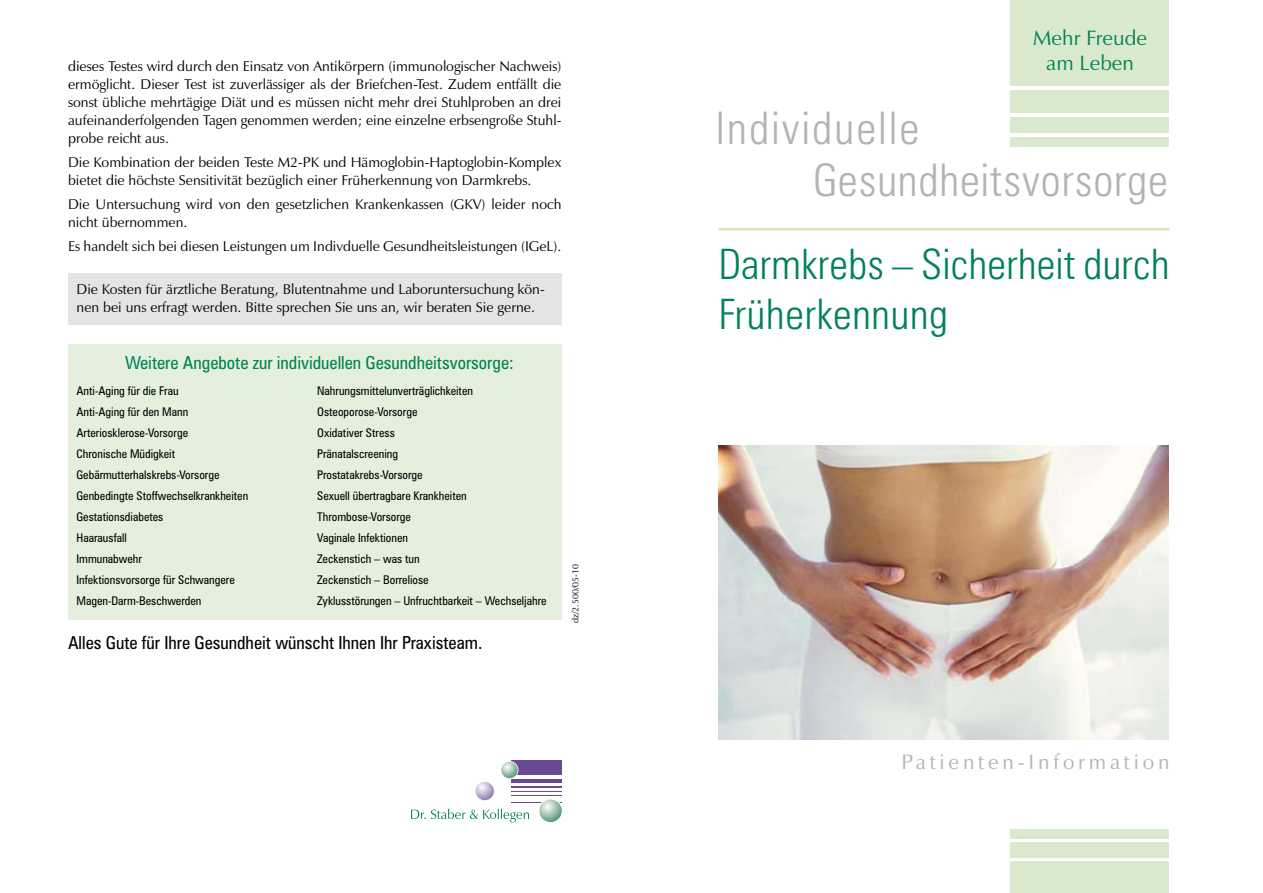
<style>
.page{position:relative;width:1263px;height:893px;background:#fff}
.page>*{position:absolute;margin:0;border:0;box-sizing:border-box;transform-origin:0 0}
.t1{font:300 condensed 45px/51.9px "Zurich BT";letter-spacing:.02em;color:#b1b3b4}
.t2{font:300 condensed 42px/50.4px "Zurich BT";letter-spacing:.01em;color:#008255}
.t3{font:21px "Zapf Humanist 601 BT";letter-spacing:.18em;color:#b1b3b4}
.t4{font:21px/25.2px "Zapf Humanist 601 BT";color:#008255;text-align:center}
.t5{font:condensed 18px "Zurich BT";color:#000}
.t6{font:condensed 18px "Zurich BT";color:#008255}
.t7{font:14.25px/18px "Zapf Humanist 601 BT";color:#000}
.t8{font:condensed 12px/21px "Zurich BT";color:#000}
.t9{font:9px "Zapf Humanist 601 BT";color:#000}
</style>
<div class="page">
<div style="left:1010px;top:0;width:159px;height:147px;background:#d8e9cd"></div>
<hr style="left:1010px;top:114px;width:159px;height:3px;background:#fff">
<hr style="left:1010px;top:86px;width:159px;height:3px;background:#fff">
<hr style="left:1010px;top:133px;width:159px;height:3px;background:#fff">
<div style="left:1010px;top:830px;width:159px;height:63px;background:#d8e9cd"></div>
<hr style="left:1010px;top:858px;width:159px;height:3px;background:#fff">
<hr style="left:1010px;top:839px;width:159px;height:3px;background:#fff">
<img style="left:719px;top:446px;width:449px;height:294px">
<div style="left:68px;top:344px;width:493px;height:276px;background:#e4f0dd"></div>
<div style="left:68px;top:273px;width:493px;height:51px;background:#e3e4e5"></div>
<hr style="left:719px;top:228px;width:450px;height:2px;background:#cde2b9">
<svg style="left:411px;top:809px;width:118px;height:14px"></svg>
<div style="left:511px;top:760px;width:51px;height:16px;background:#694994"></div>
<div style="left:511px;top:778px;width:51px;height:25px;background:#694994"></div>
<hr style="left:511px;top:783px;width:51px;height:3px;background:#fff">
<hr style="left:511px;top:776px;width:51px;height:3px;background:#fff">
<hr style="left:511px;top:788px;width:51px;height:3px;background:#fff">
<hr style="left:511px;top:792px;width:51px;height:3px;background:#fff">
<hr style="left:511px;top:796px;width:51px;height:3px;background:#fff">
<hr style="left:511px;top:799px;width:51px;height:3px;background:#fff">
<svg style="left:475px;top:761px;width:43px;height:40px"></svg>
<svg style="left:539px;top:799px;width:23px;height:23px"></svg>
<p class="t7" style="left:68px;top:57px;width:495px;text-align:justify">dieses Testes wird durch den Einsatz von Antikörpern (immunologischer Nachweis) ermöglicht. Dieser Test ist zuverlässiger als der Briefchen-Test. Zudem entfällt die sonst übliche mehrtägige Diät und es müssen nicht mehr drei Stuhlproben an drei aufeinanderfolgenden Tagen genommen werden; eine einzelne erbsengroße Stuhl&shy;probe reicht aus.</p>
<p class="t7" style="left:68px;top:153px;width:495px">Die Kombination der beiden Teste M2-PK und Hämoglobin-Haptoglobin-Komplex bietet die höchste Sensitivität bezüglich einer Früherkennung von Darmkrebs.</p>
<p class="t7" style="left:68px;top:195px;width:495px">Die Untersuchung wird von den gesetzlichen Krankenkassen (GKV) leider noch nicht übernommen.</p>
<p class="t7" style="left:68px;top:237px;width:495px">Es handelt sich bei diesen Leistungen um Indivduelle Gesundheitsleistungen (IGeL).</p>
<p class="t7" style="left:77px;top:280px;width:470px">Die Kosten für ärztliche Beratung, Blutentnahme und Laboruntersuchung kön&shy;nen bei uns erfragt werden. Bitte sprechen Sie uns an, wir beraten Sie gerne.</p>
<p class="t6" style="left:125px;top:351px;width:390px">Weitere Angebote zur individuellen Gesundheitsvorsorge:</p>
<p class="t8" style="left:76px;top:380px;width:173px">Anti-Aging für die Frau<br>Anti-Aging für den Mann<br>Arteriosklerose-Vorsorge<br>Chronische Müdigkeit<br>Gebärmutterhalskrebs-Vorsorge<br>Genbedingte Stoffwechselkrankheiten<br>Gestationsdiabetes<br>Haarausfall<br>Immunabwehr<br>Infektionsvorsorge für Schwangere<br>Magen-Darm-Beschwerden</p>
<p class="t8" style="left:317px;top:380px;width:231px">Nahrungsmittelunverträglichkeiten<br>Osteoporose-Vorsorge<br>Oxidativer Stress<br>Pränatalscreening<br>Prostatakrebs-Vorsorge<br>Sexuell übertragbare Krankheiten<br>Thrombose-Vorsorge<br>Vaginale Infektionen<br>Zeckenstich – was tun<br>Zeckenstich – Borreliose<br>Zyklusstörungen – Unfruchtbarkeit – Wechseljahre</p>
<p class="t5" style="left:68px;top:632px;width:416px">Alles Gute für Ihre Gesundheit wünscht Ihnen Ihr Praxisteam.</p>
<p class="t9" style="left:570px;top:623px;width:61px;rotate:-90deg">dz/2.500/05-10</p>
<h3 class="t4" style="left:1033px;top:25px;width:115px">Mehr Freude am Leben</h3>
<h1 class="t1" style="left:813px;top:102px;width:357px;text-indent:-97px">Individuelle<br>Gesundheitsvorsorge</h1>
<h2 class="t2" style="left:719px;top:238px;width:452px">Darmkrebs – Sicherheit durch<br>Früherkennung</h2>
<h3 class="t3" style="left:901px;top:749px;width:269px">Patienten-Information</h3>
</div>
